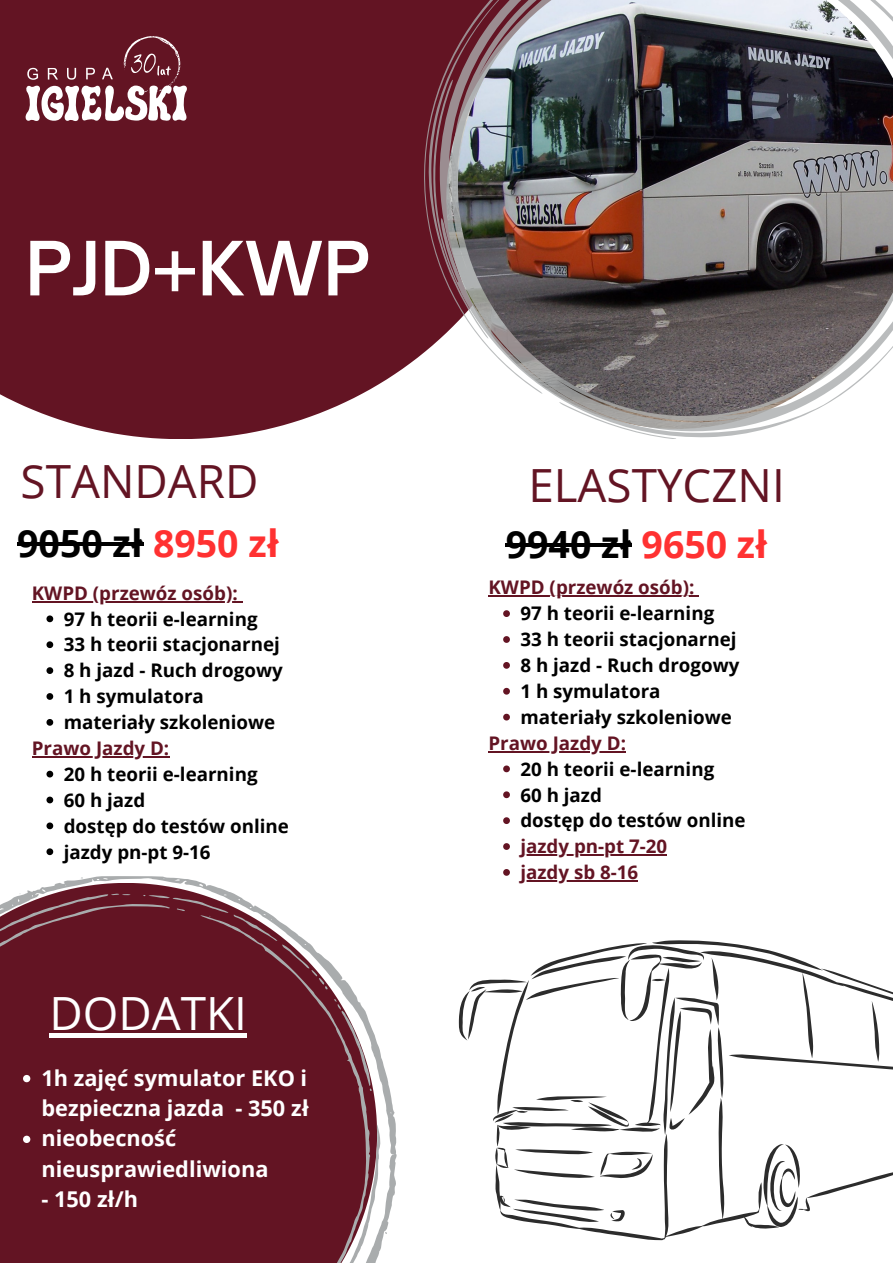
<style>
.page{position:relative;width:893px;height:1263px;background:#fff}
.page>*{position:absolute;margin:0;border:0;box-sizing:border-box;transform-origin:0 0}
.t1{font:600 71.55px "Open Sauce One";color:#fff}
.t2{font:45.75px "Open Sans";color:#631423}
.t3{font:45.75px "Open Sans";color:#fff}
.t4{font:700 37.5px "Open Sans";color:#000}
.t5{font:700 21.75px/30.4px "Open Sans";color:#fff}
.t6{font:700 18.75px "Open Sans";color:#000}
.t7{font:700 18.75px "Open Sans";color:#631423}
.s1{color:#ff3131}
</style>
<div class="page">
<div style="left:0;top:0;width:566px;height:439px;background:#631423"></div>
<svg style="left:428px;top:79px;width:375px;height:359px"></svg>
<svg style="left:25px;top:36px;width:162px;height:85px"></svg>
<img style="left:458px;top:0;width:435px;height:416px">
<svg style="left:0;top:876px;width:397px;height:387px;background:#7c3d49"></svg>
<svg style="left:458px;top:940px;width:435px;height:300px"></svg>
<hr style="left:17px;top:542px;width:126px;height:3px;background:#000">
<hr style="left:32px;top:601px;width:206px;height:1px;background:#631423">
<svg style="left:46px;top:615px;width:7px;height:7px"></svg>
<svg style="left:46px;top:641px;width:7px;height:7px"></svg>
<svg style="left:46px;top:667px;width:7px;height:7px"></svg>
<svg style="left:46px;top:693px;width:7px;height:7px"></svg>
<svg style="left:46px;top:719px;width:7px;height:7px"></svg>
<hr style="left:32px;top:756px;width:137px;height:2px;background:#631423">
<svg style="left:46px;top:771px;width:7px;height:6px"></svg>
<svg style="left:46px;top:797px;width:7px;height:6px"></svg>
<svg style="left:46px;top:822px;width:7px;height:7px"></svg>
<svg style="left:46px;top:848px;width:7px;height:7px"></svg>
<hr style="left:506px;top:543px;width:126px;height:3px;background:#000">
<hr style="left:488px;top:596px;width:206px;height:1px;background:#631423">
<svg style="left:503px;top:610px;width:7px;height:7px"></svg>
<svg style="left:503px;top:636px;width:7px;height:7px"></svg>
<svg style="left:503px;top:662px;width:7px;height:7px"></svg>
<svg style="left:503px;top:688px;width:7px;height:7px"></svg>
<svg style="left:503px;top:714px;width:7px;height:6px"></svg>
<hr style="left:488px;top:751px;width:138px;height:1px;background:#631423">
<svg style="left:503px;top:765px;width:7px;height:7px"></svg>
<svg style="left:503px;top:791px;width:7px;height:7px"></svg>
<svg style="left:503px;top:817px;width:7px;height:7px"></svg>
<svg style="left:503px;top:843px;width:7px;height:7px"></svg>
<hr style="left:520px;top:854px;width:147px;height:2px;background:#631423">
<svg style="left:503px;top:869px;width:7px;height:7px"></svg>
<hr style="left:520px;top:880px;width:118px;height:2px;background:#631423">
<svg style="left:23px;top:1075px;width:7px;height:7px"></svg>
<svg style="left:23px;top:1136px;width:7px;height:7px"></svg>
<div style="left:49px;top:1033px;width:198px;height:5px;background:#fff"></div>
<p class="t1" style="left:25px;top:224px;width:346px">PJD+KWP</p>
<p class="t2" style="left:21px;top:449px;width:239px">STANDARD</p>
<p class="t4" style="left:17px;top:517px;width:263px">9050 zł <span class="s1">8950 zł</span></p>
<p class="t7" style="left:32px;top:580px;width:207px">KWPD (przewóz osób):</p>
<p class="t6" style="left:64px;top:605px;width:195px">97 h teorii e-learning</p>
<p class="t6" style="left:64px;top:631px;width:218px">33 h teorii stacjonarnej</p>
<p class="t6" style="left:64px;top:657px;width:220px">8 h jazd - Ruch drogowy</p>
<p class="t6" style="left:64px;top:683px;width:142px">1 h symulatora</p>
<p class="t6" style="left:64px;top:709px;width:213px">materiały szkoleniowe</p>
<p class="t7" style="left:32px;top:735px;width:139px">Prawo Jazdy D:</p>
<p class="t6" style="left:64px;top:761px;width:195px">20 h teorii e-learning</p>
<p class="t6" style="left:64px;top:787px;width:83px">60 h jazd</p>
<p class="t6" style="left:64px;top:812px;width:227px">dostęp do testów online</p>
<p class="t6" style="left:64px;top:838px;width:148px">jazdy pn-pt 9-16</p>
<p class="t3" style="left:49px;top:981px;width:199px">DODATKI</p>
<p class="t5" style="left:41px;top:1062px;width:269px">1h zajęć symulator EKO i bezpieczna jazda - 350 zł</p>
<p class="t5" style="left:41px;top:1123px;width:228px">nieobecność nieusprawiedliwiona</p>
<p class="t5" style="left:41px;top:1183px;width:98px">- 150 zł/h</p>
<p class="t2" style="left:528px;top:453px;width:258px">ELASTYCZNI</p>
<p class="t4" style="left:506px;top:518px;width:263px">9940 zł <span class="s1">9650 zł</span></p>
<p class="t7" style="left:488px;top:574px;width:207px">KWPD (przewóz osób):</p>
<p class="t6" style="left:520px;top:600px;width:195px">97 h teorii e-learning</p>
<p class="t6" style="left:520px;top:626px;width:218px">33 h teorii stacjonarnej</p>
<p class="t6" style="left:520px;top:652px;width:220px">8 h jazd - Ruch drogowy</p>
<p class="t6" style="left:520px;top:678px;width:142px">1 h symulatora</p>
<p class="t6" style="left:520px;top:704px;width:213px">materiały szkoleniowe</p>
<p class="t7" style="left:488px;top:730px;width:139px">Prawo Jazdy D:</p>
<p class="t6" style="left:520px;top:756px;width:195px">20 h teorii e-learning</p>
<p class="t6" style="left:520px;top:781px;width:83px">60 h jazd</p>
<p class="t6" style="left:520px;top:807px;width:227px">dostęp do testów online</p>
<p class="t7" style="left:520px;top:833px;width:148px">jazdy pn-pt 7-20</p>
<p class="t7" style="left:520px;top:859px;width:119px">jazdy sb 8-16</p>
</div>
